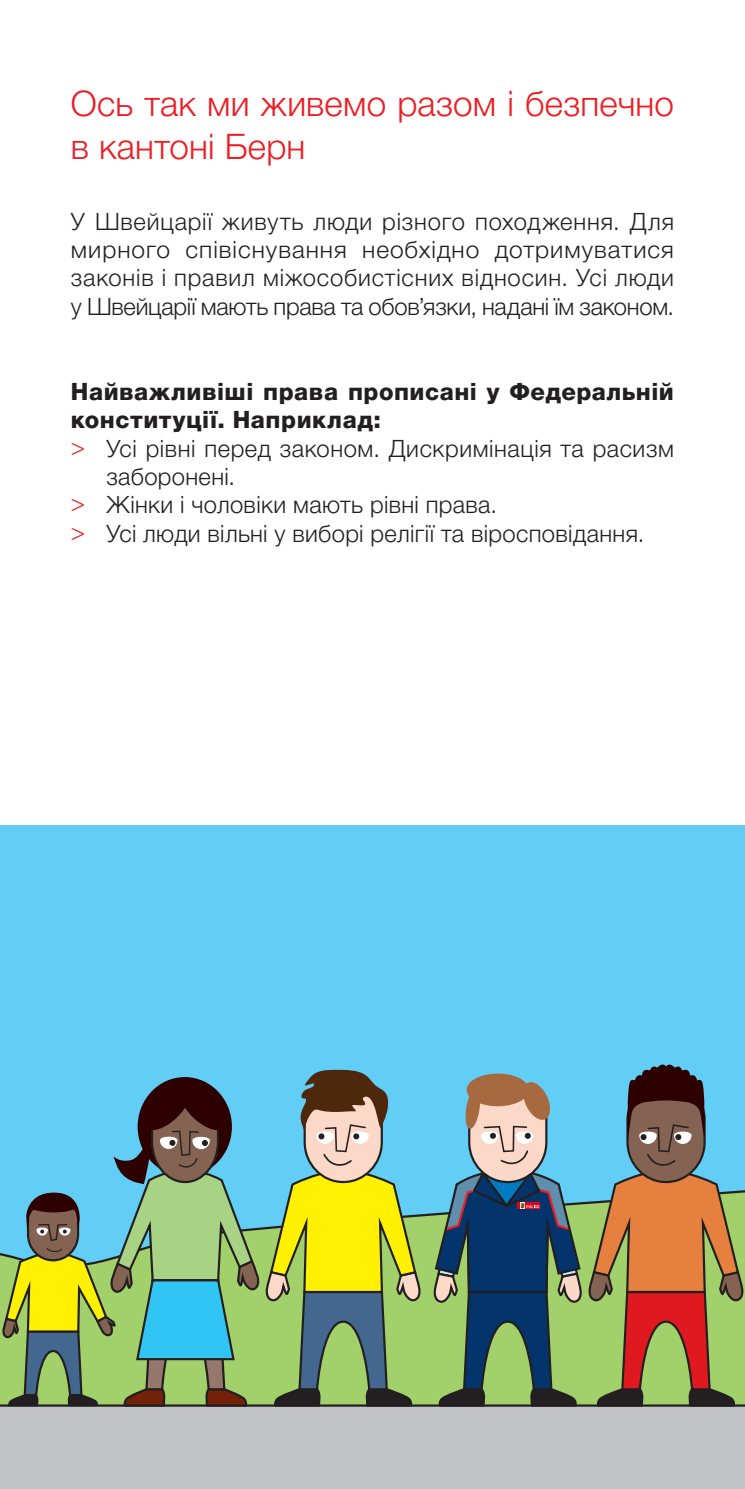
<style>
.page{position:relative;width:745px;height:1489px;background:#fff}
.page>*{position:absolute;margin:0;border:0;box-sizing:border-box;transform-origin:0 0}
.H_14pt_Ukrainisch{font:300 35px/42.5px "Helvetica Neue LTW1 G";letter-spacing:.005em;color:#ee1d23}
.Lauftext_9_5pt_Block{font:300 23.75px/28.2px "Helvetica Neue LTW1 G";letter-spacing:.015em;color:#231f20;text-align:justify}
.Lauftext_9_5pt_Block-2{font:800 23.75px/28.2px "Helvetica Neue LTW1 G";letter-spacing:.02em;color:#231f20}
.s1{font-family:"Helvetica Neue LT Std";color:#ee1d23}
</style>
<div class="page">
<div style="left:0;top:825px;width:744px;height:530px;background:#62cdf5"></div>
<div style="left:0;top:1404px;width:744px;height:84px;background:#c2c3c6"></div>
<svg style="left:432px;top:1064px;width:312px;height:342px"></svg>
<svg style="left:0;top:1069px;width:422px;height:337px"></svg>
<p class="H_14pt_Ukrainisch" style="left:71px;top:82px;width:604px">Ось так ми живемо разом і безпечно в кантоні Берн</p>
<p class="Lauftext_9_5pt_Block" style="left:71px;top:207px;width:604px">У Швейцарії живуть люди різного походження. Для мирного співіснування необхідно дотримуватися законів і правил міжособистісних відносин. Усі люди у Швейцарії мають права та обов’язки, надані їм законом.</p>
<p class="Lauftext_9_5pt_Block-2" style="left:71px;top:377px;width:604px">Найважливіші права прописані у Федеральній конституції. Наприклад:</p>
<p class="Lauftext_9_5pt_Block" style="left:106px;top:434px;width:568px;text-indent:-35px"><span class="s1">&gt;</span> Усі рівні перед законом. Дискримінація та расизм заборонені.</p>
<p class="Lauftext_9_5pt_Block" style="left:71px;top:490px;width:427px"><span class="s1">&gt;</span> Жінки і чоловіки мають рівні права.</p>
<p class="Lauftext_9_5pt_Block" style="left:71px;top:519px;width:574px"><span class="s1">&gt;</span> Усі люди вільні у виборі релігії та вірoсповідaння.</p>
</div>
